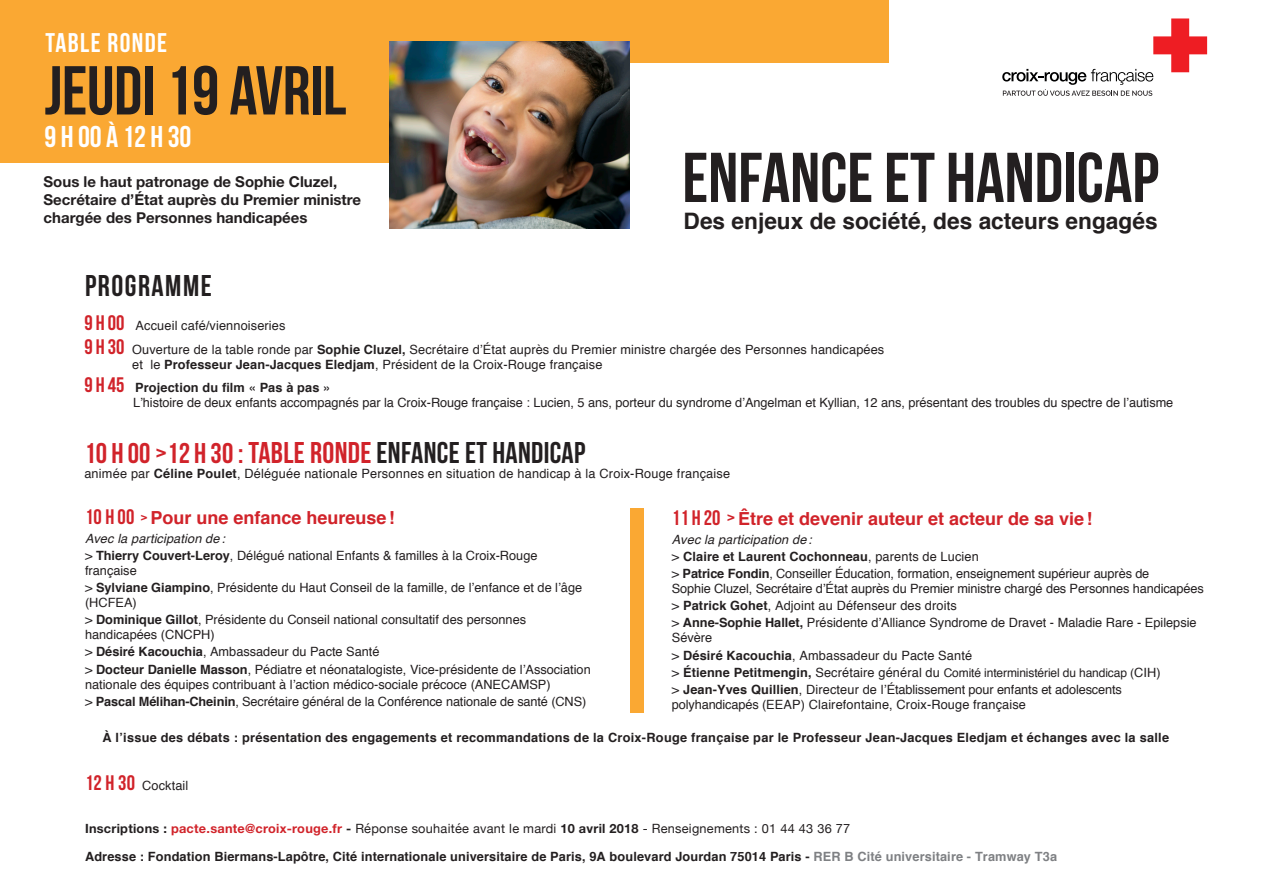
<style>
.page{position:relative;width:1263px;height:893px;background:#fff}
.page>*{position:absolute;margin:0;border:0;box-sizing:border-box;transform-origin:0 0}
.t1{font:700 70.35px "Bebas Neue";color:#231f20}
.savoir_titre_mineure{font:700 69px "Bebas Neue";letter-spacing:-.005em;color:#231f20}
.savoir_titre_mineure-2{font:700 30px "Bebas Neue";letter-spacing:.01em;color:#231f20}
.savoir_titre_mineure-3{font:700 30px "Bebas Neue";color:#fff}
.savoir_titre_mineure-4{font:700 30px "Bebas Neue";letter-spacing:.05em;color:#231f20}
.savoir_titre_mineure-5{font:700 27px "Bebas Neue";letter-spacing:.05em;color:#fff}
.t2{font:700 22.65px "Helvetica";color:#231f20}
.savoir_titre_mineure-6{font:700 18px "Helvetica";color:#d1232a}
.t3{font:700 15px/18px "Helvetica Neue";color:#231f20}
.savoir_titre_mineure-7{font:12.75px/15px "Helvetica";color:#231f20}
.savoir_titre_mineure-8{font:700 12.75px "Helvetica";letter-spacing:.02em;color:#231f20}
.savoir_breve_majeure{font:700 12.75px "Helvetica";letter-spacing:.01em;color:#231f20}
.savoir_breve_majeure-2{font:12.75px "Helvetica Neue";letter-spacing:.02em;color:#231f20}
.savoir_titre_mineure-9{font:italic 12.75px "Helvetica";letter-spacing:.01em;color:#231f20}
.savoir_titre_mineure-10{font:12px "Helvetica";letter-spacing:-.01em;color:#231f20}
.s1{font-family:"Bebas Neue";font-weight:700;font-size:21px;color:#d1232a}
.s2{font-weight:700}
.s3{font-size:28.5px;color:#d1232a}
.s4{color:#d1232a}
.s5{font-family:"Bebas Neue";font-size:21px}
.s6{font-weight:400}
.s7{font-size:12.75px}
.s8{font-weight:700;font-size:12.75px}
.s9{font-family:"Bebas Neue"}
.s10{font-weight:700;color:#d1232a}
.s11{color:#7e8083}
</style>
<div class="page">
<div style="left:0;top:0;width:629px;height:163px;background:#faa833"></div>
<svg style="left:1002px;top:18px;width:205px;height:78px"></svg>
<div style="left:509px;top:0;width:380px;height:63px;background:#faa833"></div>
<img style="left:389px;top:41px;width:240px;height:188px">
<div style="left:630px;top:508px;width:14px;height:204px;background:#faa833"></div>
<p class="savoir_titre_mineure-5" style="left:46px;top:28px;width:123px">TABLE RONDE</p>
<p class="savoir_titre_mineure" style="left:45px;top:53px;width:303px">JEUDI 19 AVRIL</p>
<p class="savoir_titre_mineure-3" style="left:45px;top:121px;width:148px">9 H 00 À 12 H 30</p>
<p class="t3" style="left:44px;top:172px;width:295px">Sous le haut patronage de Sophie Cluzel,</p>
<p class="t3" style="left:44px;top:190px;width:319px">Secrétaire d’État auprès du Premier ministre chargée des Personnes handicapées</p>
<p class="savoir_titre_mineure-4" style="left:85px;top:269px;width:128px">PROGRAMME</p>
<p class="t1" style="left:682px;top:139px;width:478px">ENFANCE ET HANDICAP</p>
<p class="t2" style="left:684px;top:207px;width:475px">Des enjeux de société, des acteurs engagés</p>
<p class="savoir_titre_mineure-7" style="left:84px;top:318px;width:203px"><span class="s1">9 H 00</span> Accueil café/viennoiseries</p>
<p class="savoir_titre_mineure-7" style="left:132px;top:342px;width:754px;text-indent:-48px"><span class="s1">9 H 30</span> Ouverture de la table ronde par <span class="s2">Sophie Cluzel,</span> Secrétaire d’État auprès du Premier ministre chargée des Personnes handicapées et le <span class="s2">Professeur Jean-Jacques Eledjam</span>, Président de la Croix-Rouge française</p>
<p class="savoir_titre_mineure-7" style="left:133px;top:380px;width:1042px;text-indent:-49px"><span class="s1">9 H 45</span> <span class="s2">Projection du film « Pas à pas »<br></span>L’histoire de deux enfants accompagnés par la Croix-Rouge française : Lucien, 5 ans, porteur du syndrome d’Angelman et Kyllian, 12 ans, présentant des troubles du spectre de l’autisme</p>
<p class="savoir_titre_mineure-2" style="left:84px;top:437px;width:502px"><span class="s3">10 H 00 &gt;12 H 30 :</span> <span class="s4">TABLE RONDE</span> ENFANCE ET HANDICAP</p>
<p class="savoir_titre_mineure-7" style="left:84px;top:466px;width:647px">animée par <span class="s2">Céline Poulet</span>, Déléguée nationale Personnes en situation de handicap à la Croix-Rouge française</p>
<p class="savoir_titre_mineure-6" style="left:672px;top:507px;width:422px"><span class="s5">11 H 20 &gt;</span> Être et devenir auteur et acteur de sa vie!</p>
<p class="savoir_titre_mineure-9" style="left:672px;top:529px;width:141px">Avec la participation de :</p>
<p class="savoir_titre_mineure-8" style="left:672px;top:548px;width:308px"><span class="s6">&gt;</span> Claire et Laurent Cochonneau<span class="s6">, parents de Lucien</span></p>
<p class="savoir_titre_mineure-7" style="left:672px;top:566px;width:533px">&gt; <span class="s2">Patrice Fondin</span>, Conseiller Éducation, formation, enseignement supérieur auprès de<br>Sophie Cluzel, Secrétaire d’État auprès du Premier ministre chargé des Personnes handicapées</p>
<p class="savoir_titre_mineure-7" style="left:672px;top:598px;width:286px">&gt; <span class="s2">Patrick Gohet</span>, Adjoint au Défenseur des droits</p>
<p class="savoir_titre_mineure-7" style="left:672px;top:615px;width:526px">&gt; <span class="s2">Anne-Sophie Hallet,</span> Présidente d’Alliance Syndrome de Dravet - Maladie Rare - Epilepsie<br>Sévère</p>
<p class="savoir_titre_mineure-7" style="left:672px;top:647px;width:302px">&gt; <span class="s2">Désiré Kacouchia</span>, Ambassadeur du Pacte Santé</p>
<p class="savoir_titre_mineure-10" style="left:672px;top:665px;width:490px"><span class="s7">&gt;</span> <span class="s8">Étienne Petitmengin,</span> <span class="s7">Secrétaire général du</span> Comité interministériel du handicap (<span class="s7">CIH)</span></p>
<p class="savoir_titre_mineure-7" style="left:672px;top:681px;width:451px">&gt; <span class="s2">Jean-Yves Quillien</span>, Directeur de l’Établissement pour enfants et adolescents polyhandicapés (EEAP) Clairefontaine, Croix-Rouge française</p>
<p class="savoir_titre_mineure-6" style="left:85px;top:506px;width:311px"><span class="s5">10 H 00</span> <span class="s9">&gt;</span> Pour une enfance heureuse!</p>
<p class="savoir_titre_mineure-9" style="left:85px;top:528px;width:141px">Avec la participation de :</p>
<p class="savoir_titre_mineure-7" style="left:85px;top:548px;width:454px">&gt; <span class="s2">Thierry Couvert-Leroy</span>, Délégué national Enfants &amp; familles à la Croix-Rouge française</p>
<p class="savoir_titre_mineure-7" style="left:85px;top:580px;width:499px">&gt; <span class="s2">Sylviane Giampino</span>, Présidente du Haut Conseil de la famille, de l’enfance et de l’âge (HCFEA)</p>
<p class="savoir_titre_mineure-7" style="left:85px;top:612px;width:443px">&gt; <span class="s2">Dominique Gillot</span>, Présidente du Conseil national consultatif des personnes handicapées (CNCPH)</p>
<p class="savoir_titre_mineure-7" style="left:85px;top:644px;width:296px">&gt; <span class="s2">Désiré Kacouchia</span>, Ambassadeur du Pacte Santé</p>
<p class="savoir_titre_mineure-7" style="left:85px;top:661px;width:507px">&gt; <span class="s2">Docteur Danielle Masson</span>, Pédiatre et néonatalogiste, Vice-présidente de l’Association nationale des équipes contribuant à l’action médico-sociale précoce (ANECAMSP)</p>
<p class="savoir_titre_mineure-7" style="left:85px;top:693px;width:503px">&gt; <span class="s2">Pascal Mélihan-Cheinin</span>, Secrétaire général de la Conférence nationale de santé (CNS)</p>
<p class="savoir_titre_mineure-8" style="left:102px;top:729px;width:1068px">À l’issue des débats : présentation des engagements et recommandations de la Croix-Rouge française par le Professeur Jean-Jacques Eledjam et échanges avec la salle</p>
<p class="savoir_titre_mineure-7" style="left:85px;top:777px;width:105px"><span class="s1">12 H 30</span> Cocktail</p>
<p class="savoir_breve_majeure-2" style="left:85px;top:819px;width:767px"><span class="s2">Inscriptions :</span> <span class="s10">pacte.sante@croix-rouge.fr</span> <span class="s2">-</span> Réponse souhaitée avant le mardi <span class="s2">10 avril 2018</span> - Renseignements : 01 44 43 36 77</p>
<p class="savoir_breve_majeure" style="left:85px;top:849px;width:973px">Adresse : Fondation Biermans-Lapôtre, Cité internationale universitaire de Paris, 9A boulevard Jourdan 75014 Paris - <span class="s11">RER B Cité universitaire - Tramway T3a</span></p>
</div>
